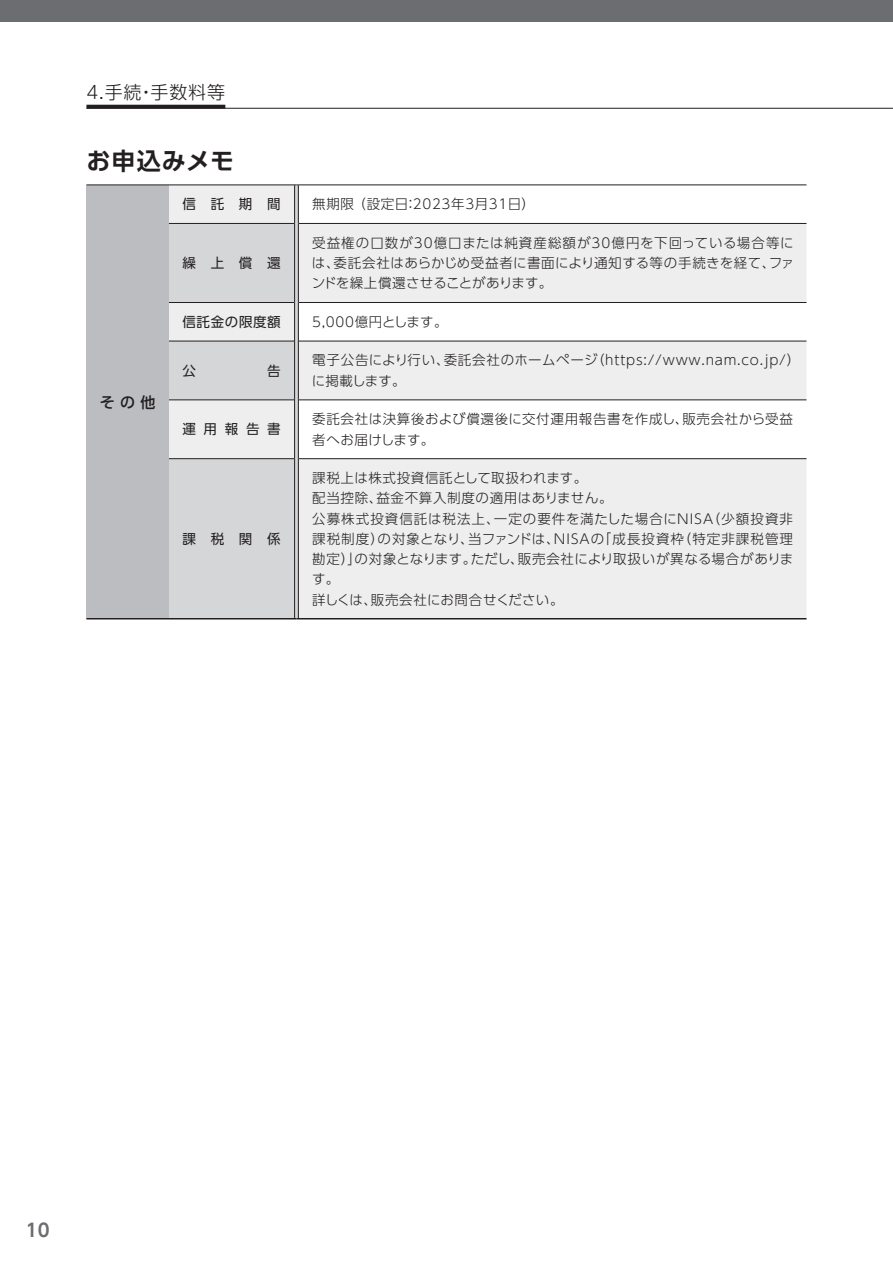
<style>
.page{position:relative;width:893px;height:1263px;background:#fff}
.page>*{position:absolute;margin:0;border:0;box-sizing:border-box;transform-origin:0 0}
.t1{font:700 24px "UD Shin Go Pro De";letter-spacing:.045em;color:#231f20}
.t2{font:300 18px "UD Shin Go Pro";letter-spacing:.05em;color:#231f20}
.t3{font:700 18px "UD Shin Go Pro De";color:#6c6d70}
.t4{font:500 15px "UD Shin Go Pro";color:#231f20}
.t5{font:300 13.5px/20.2px "UD Shin Go Pro";letter-spacing:.05em;color:#231f20}
.t6{font:13.5px "UD Shin Go Pro";letter-spacing:.57em;color:#231f20}
.t7{font:300 13.5px "UD Shin Go Pro";letter-spacing:.025em;color:#231f20}
.t8{font:13.5px "UD Shin Go Pro";letter-spacing:.045em;color:#231f20}
</style>
<div class="page">
<div style="left:0;top:0;width:893px;height:21px;background:#6c6d70"></div>
<hr style="left:86px;top:108px;width:807px;height:1px;background:#231f20">
<div style="left:86px;top:105px;width:139px;height:4px;border:2px solid #231f20"></div>
<div style="left:86px;top:185px;width:83px;height:434px;background:#bcbdc0"></div>
<svg style="left:169px;top:186px;width:637px;height:432px;fill:#eeeeef"></svg>
<svg style="left:169px;top:224px;width:125px;height:394px;background:#dadbdd"></svg>
<svg style="left:295px;top:186px;width:3px;height:37px"></svg>
<svg style="left:295px;top:223px;width:3px;height:79px"></svg>
<svg style="left:295px;top:302px;width:3px;height:39px"></svg>
<svg style="left:295px;top:341px;width:3px;height:59px"></svg>
<svg style="left:295px;top:400px;width:3px;height:59px"></svg>
<svg style="left:295px;top:459px;width:3px;height:159px"></svg>
<hr style="left:86px;top:185px;width:83px;height:1px;background:#231f20">
<hr style="left:169px;top:185px;width:127px;height:1px;background:#231f20">
<hr style="left:296px;top:185px;width:510px;height:1px;background:#231f20">
<hr style="left:86px;top:618px;width:83px;height:1px;background:#231f20">
<hr style="left:169px;top:618px;width:127px;height:1px;background:#231f20">
<hr style="left:296px;top:618px;width:510px;height:1px;background:#231f20">
<hr style="left:169px;top:223px;width:125px;height:1px;background:#231f20">
<hr style="left:299px;top:223px;width:507px;height:1px;background:#231f20">
<hr style="left:169px;top:302px;width:125px;height:1px;background:#231f20">
<hr style="left:299px;top:302px;width:507px;height:1px;background:#231f20">
<hr style="left:169px;top:341px;width:125px;height:1px;background:#231f20">
<hr style="left:299px;top:341px;width:507px;height:1px;background:#231f20">
<hr style="left:169px;top:399px;width:125px;height:1px;background:#231f20">
<hr style="left:299px;top:399px;width:507px;height:1px;background:#231f20">
<hr style="left:169px;top:458px;width:125px;height:1px;background:#231f20">
<hr style="left:299px;top:458px;width:507px;height:1px;background:#231f20">
<hr style="left:294px;top:185px;width:1px;height:38px;background:#231f20">
<hr style="left:298px;top:185px;width:1px;height:38px;background:#231f20">
<hr style="left:294px;top:223px;width:1px;height:79px;background:#231f20">
<hr style="left:298px;top:223px;width:1px;height:79px;background:#231f20">
<hr style="left:294px;top:302px;width:1px;height:39px;background:#231f20">
<hr style="left:298px;top:302px;width:1px;height:39px;background:#231f20">
<hr style="left:294px;top:341px;width:1px;height:59px;background:#231f20">
<hr style="left:298px;top:341px;width:1px;height:59px;background:#231f20">
<hr style="left:294px;top:400px;width:1px;height:59px;background:#231f20">
<hr style="left:298px;top:400px;width:1px;height:59px;background:#231f20">
<hr style="left:294px;top:459px;width:1px;height:159px;background:#231f20">
<hr style="left:298px;top:459px;width:1px;height:159px;background:#231f20">
<h2 class="t2" style="left:86px;top:78px;width:140px">4.手続・手数料等</h2>
<h1 class="t1" style="left:86px;top:141px;width:149px">お申込みメモ</h1>
<p class="t6" style="left:182px;top:193px;width:100px">信託期間</p>
<p class="t5" style="left:312px;top:194px;width:224px">無期限 （設定日：2023年3月31日）</p>
<p class="t4" style="left:100px;top:390px;width:57px">その他</p>
<p class="t6" style="left:182px;top:252px;width:100px">繰上償還</p>
<p class="t5" style="left:312px;top:232px;width:484px;text-align:justify">受益権の口数が30億口または純資産総額が30億円を下回っている場合等には、委託会社はあらかじめ受益者に書面により通知する等の手続きを経て、ファンドを繰上償還させることがあります。</p>
<p class="t8" style="left:182px;top:311px;width:100px">信託金の限度額</p>
<p class="t7" style="left:312px;top:311px;width:137px">5,000億円とします。</p>
<p class="t6" style="left:182px;top:360px;width:15px">公</p>
<p class="t6" style="left:267px;top:360px;width:15px">告</p>
<p class="t5" style="left:312px;top:350px;width:490px">電子公告により行い、委託会社のホームページ（https://www.nam.co.jp/）に掲載します。</p>
<p class="t6" style="left:182px;top:418px;width:100px">運用報告書</p>
<p class="t5" style="left:312px;top:409px;width:482px">委託会社は決算後および償還後に交付運用報告書を作成し、販売会社から受益者へお届けします。</p>
<p class="t6" style="left:182px;top:528px;width:100px">課税関係</p>
<p class="t5" style="left:312px;top:467px;width:483px">課税上は株式投資信託として取扱われます。<br>配当控除、益金不算入制度の適用はありません。<br>公募株式投資信託は税法上、一定の要件を満たした場合にＮＩＳＡ（少額投資非課税制度）の対象となり、当ファンドは、ＮＩＳＡの「成長投資枠（特定非課税管理勘定）」の対象となります。ただし、販売会社により取扱いが異なる場合があります。<br>詳しくは、販売会社にお問合せください。</p>
<h2 class="t3" style="left:26px;top:1215px;width:25px">10</h2>
</div>
